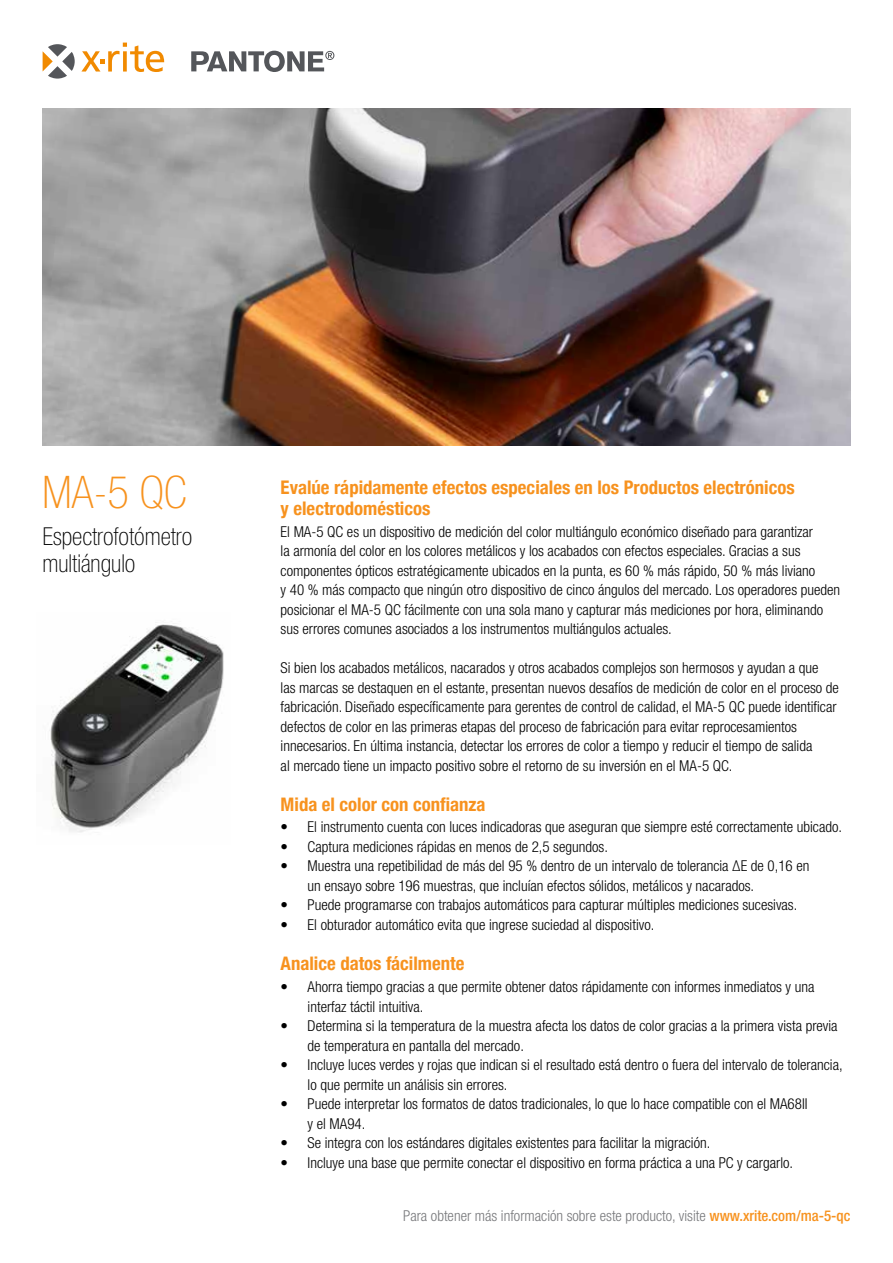
<style>
.page{position:relative;width:893px;height:1263px;background:#fff}
.page>*{position:absolute;margin:0;border:0;box-sizing:border-box;transform-origin:0 0}
.t1{font:100 condensed 45px "Helvetica Neue LT Std";color:#f7921e}
.t2{font:100 condensed 24.75px/27px "Helvetica Neue LT Std";color:#000}
.t3{font:700 condensed 18.75px/21px "Helvetica Neue";color:#f7921e}
.t4{font:700 condensed 18.75px "Helvetica Neue LT Std";color:#f7921e}
.t5{font:300 condensed 15px/19.5px "Helvetica Neue LT Std";color:#000}
.t6{font:300 condensed 15px "Helvetica Neue LT Std";color:#77787b}
.s1{font-weight:500;color:#f7921e}
</style>
<div class="page">
<img style="left:43px;top:108px;width:807px;height:337px">
<svg style="left:191px;top:51px;width:143px;height:21px"></svg>
<svg style="left:81px;top:43px;width:83px;height:29px"></svg>
<svg style="left:43px;top:44px;width:32px;height:35px"></svg>
<img style="left:49px;top:624px;width:175px;height:209px">
<h1 class="t1" style="left:43px;top:467px;width:146px">MA-5 QC</h1>
<p class="t3" style="left:281px;top:476px;width:516px">Evalúe rápidamente efectos especiales en los Productos electrónicos y electrodomésticos</p>
<p class="t5" style="left:281px;top:522px;width:561px">El MA-5 QC es un dispositivo de medición del color multiángulo económico diseñado para garantizar<br>la armonía del color en los colores metálicos y los acabados con efectos especiales. Gracias a sus componentes ópticos estratégicamente ubicados en la punta, es 60 % más rápido, 50 % más liviano<br>y 40 % más compacto que ningún otro dispositivo de cinco ángulos del mercado. Los operadores pueden posicionar el MA-5 QC fácilmente con una sola mano y capturar más mediciones por hora, eliminando sus errores comunes asociados a los instrumentos multiángulos actuales.</p>
<p class="t5" style="left:281px;top:658px;width:560px">Si bien los acabados metálicos, nacarados y otros acabados complejos son hermosos y ayudan a que<br>las marcas se destaquen en el estante, presentan nuevos desafíos de medición de color en el proceso de fabricación. Diseñado específicamente para gerentes de control de calidad, el MA-5 QC puede identificar defectos de color en las primeras etapas del proceso de fabricación para evitar reprocesamientos innecesarios. En última instancia, detectar los errores de color a tiempo y reducir el tiempo de salida<br>al mercado tiene un impacto positivo sobre el retorno de su inversión en el MA-5 QC.</p>
<p class="t4" style="left:281px;top:793px;width:206px">Mida el color con confianza</p>
<p class="t5" style="left:281px;top:817px;width:563px">• El instrumento cuenta con luces indicadoras que aseguran que siempre esté correctamente ubicado.</p>
<p class="t5" style="left:281px;top:837px;width:329px">• Captura mediciones rápidas en menos de 2,5 segundos.</p>
<p class="t5" style="left:308px;top:856px;width:503px;text-indent:-27px">• Muestra una repetibilidad de más del 95 % dentro de un intervalo de tolerancia ∆E de 0,16 en un ensayo sobre 196 muestras, que incluían efectos sólidos, metálicos y nacarados.</p>
<p class="t5" style="left:281px;top:895px;width:518px">• Puede programarse con trabajos automáticos para capturar múltiples mediciones sucesivas.</p>
<p class="t5" style="left:281px;top:915px;width:375px">• El obturador automático evita que ingrese suciedad al dispositivo.</p>
<p class="t4" style="left:281px;top:952px;width:185px">Analice datos fácilmente</p>
<p class="t5" style="left:308px;top:977px;width:508px;text-indent:-27px">• Ahorra tiempo gracias a que permite obtener datos rápidamente con informes inmediatos y una interfaz táctil intuitiva.</p>
<p class="t5" style="left:308px;top:1016px;width:531px;text-indent:-27px">• Determina si la temperatura de la muestra afecta los datos de color gracias a la primera vista previa de temperatura en pantalla del mercado.</p>
<p class="t5" style="left:308px;top:1055px;width:537px;text-indent:-27px">• Incluye luces verdes y rojas que indican si el resultado está dentro o fuera del intervalo de tolerancia, lo que permite un análisis sin errores.</p>
<p class="t5" style="left:308px;top:1094px;width:501px;text-indent:-27px">• Puede interpretar los formatos de datos tradicionales, lo que lo hace compatible con el MA68II y el MA94.</p>
<p class="t5" style="left:281px;top:1133px;width:431px">• Se integra con los estándares digitales existentes para facilitar la migración.</p>
<p class="t5" style="left:281px;top:1152px;width:514px">• Incluye una base que permite conectar el dispositivo en forma práctica a una PC y cargarlo.</p>
<p class="t6" style="left:403px;top:1206px;width:449px">Para obtener más información sobre este producto, visite <span class="s1">www.xrite.com/ma-5-qc</span></p>
<h2 class="t2" style="left:43px;top:523px;width:151px">Espectrofotómetro multiángulo</h2>
</div>
